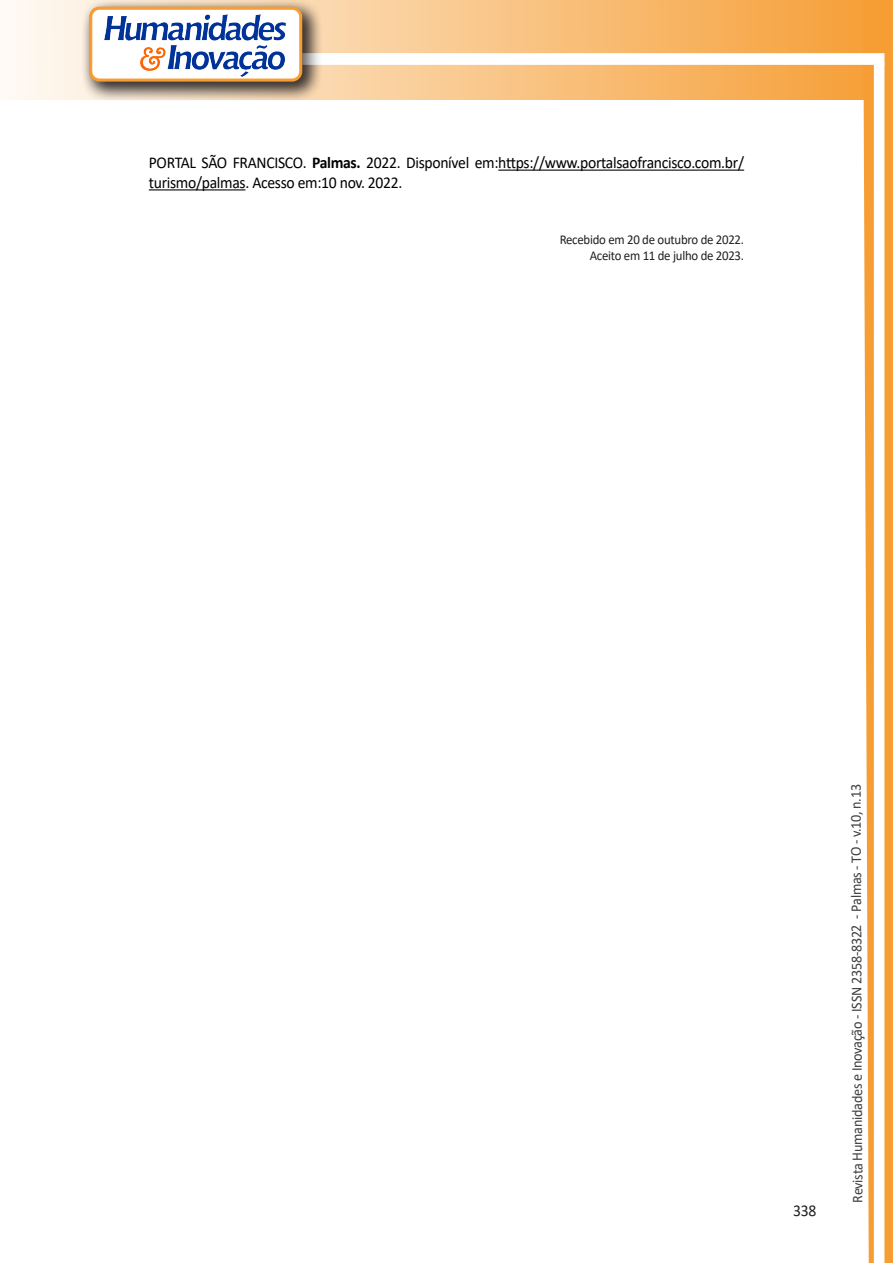
<style>
.page{position:relative;width:893px;height:1263px;background:#fff}
.page>*{position:absolute;margin:0;border:0;box-sizing:border-box;transform-origin:0 0}
.texto{font:16.5px/19.8px "Calibri";letter-spacing:-.02em;color:#000;scale:.95 1}
.t1{font:16.5px "Calibri";color:#231f20;scale:.95 1}
.t2{font:15px "Calibri";letter-spacing:-.025em;color:#3e3e3f;scale:.95 1}
.texto-2{font:13.5px "Calibri";letter-spacing:-.02em;color:#231f20;scale:.95 1}
.s1{font-weight:700}
</style>
<div class="page">
<svg style="left:5px;top:0;width:858px;height:100px;background:#f9c484"></svg>
<div style="left:302px;top:53px;width:582px;height:12px;background:#fff;border:2px solid #fff"></div>
<svg style="left:863px;top:0;width:30px;height:1263px"></svg>
<div style="left:81px;top:0;width:241px;height:102px;background:#231f20;opacity:.75"></div>
<div style="left:91px;top:8px;width:210px;height:72px;background:#fff;border-radius:9px"></div>
<img style="left:104px;top:14px;width:181px;height:62px">
<div style="left:89px;top:7px;width:213px;height:75px;border:3px solid #f69e34;border-radius:9px"></div>
<hr style="left:498px;top:170px;width:246px;height:1px;background:#000">
<hr style="left:149px;top:189px;width:96px;height:1px;background:#000">
<p class="texto" style="left:149px;top:152px;width:628px">PORTAL SÃO FRANCISCO. <span class="s1">Palmas.</span> 2022. Disponível em:https://www.portalsaofrancisco.com.br/ turismo/palmas. Acesso em:10 nov. 2022.</p>
<p class="texto-2" style="left:560px;top:230px;width:196px">Recebido em 20 de outubro de 2022.</p>
<p class="texto-2" style="left:590px;top:246px;width:164px">Aceito em 11 de julho de 2023.</p>
<p class="t1" style="left:793px;top:1199px;width:26px">338</p>
<p class="t2" style="left:846px;top:1203px;width:442px;rotate:-90deg">Revista Humanidades e Inovação - ISSN 2358-8322 - Palmas - TO - v.10, n.13</p>
</div>
